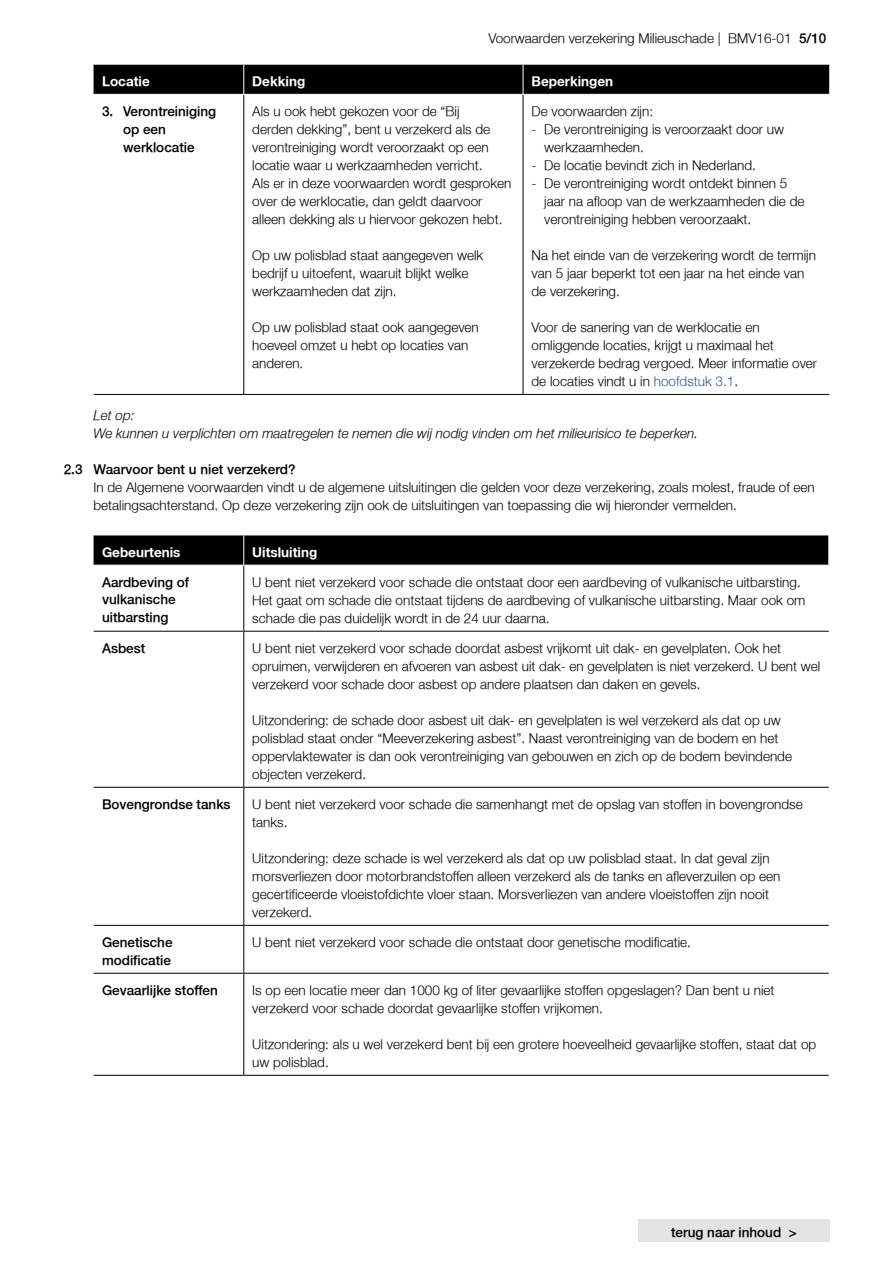
<style>
.page{position:relative;width:893px;height:1263px;background:#fff}
.page>*{position:absolute;margin:0;border:0;box-sizing:border-box;transform-origin:0 0}
.t1{font:300 13.5px/18px "Fortis Helvetica";color:#000}
.t2{font:300 13.5px/18px "Fortis Helvetica";color:#000}
.t3{font:italic 300 13.5px/18px "Fortis Helvetica";color:#000}
.t4{font:700 13.5px "Fortis Helvetica";color:#fff}
.s1{font-style:inherit}
.s2{color:#275b9b}
</style>
<div class="page">
<div style="left:638px;top:1219px;width:192px;height:23px;background:#e3e3e3"></div>
<hr style="left:243px;top:95px;width:1px;height:299px;background:#000">
<hr style="left:523px;top:95px;width:1px;height:299px;background:#000">
<hr style="left:94px;top:394px;width:150px;height:1px;background:#000">
<hr style="left:244px;top:394px;width:279px;height:1px;background:#000">
<hr style="left:523px;top:394px;width:306px;height:1px;background:#000">
<svg style="left:94px;top:64px;width:735px;height:30px;background:#070707"></svg>
<div style="left:94px;top:536px;width:734px;height:29px;background:#000"></div>
<hr style="left:243px;top:565px;width:1px;height:66px;background:#000">
<hr style="left:243px;top:632px;width:1px;height:155px;background:#000">
<hr style="left:243px;top:788px;width:1px;height:137px;background:#000">
<hr style="left:243px;top:926px;width:1px;height:47px;background:#000">
<hr style="left:243px;top:973px;width:1px;height:102px;background:#000">
<hr style="left:94px;top:631px;width:150px;height:1px;background:#000">
<hr style="left:94px;top:787px;width:150px;height:1px;background:#000">
<hr style="left:94px;top:925px;width:150px;height:1px;background:#000">
<hr style="left:94px;top:973px;width:150px;height:1px;background:#000">
<hr style="left:94px;top:1075px;width:150px;height:1px;background:#000">
<hr style="left:244px;top:631px;width:585px;height:1px;background:#000">
<hr style="left:244px;top:787px;width:585px;height:1px;background:#000">
<hr style="left:244px;top:925px;width:585px;height:1px;background:#000">
<hr style="left:244px;top:973px;width:585px;height:1px;background:#000">
<hr style="left:244px;top:1075px;width:585px;height:1px;background:#000">
<hr style="left:243px;top:535px;width:1px;height:30px;background:#fff">
<hr style="left:94px;top:565px;width:150px;height:1px;background:#fff">
<p class="t1" style="left:488px;top:29px;width:339px">Voorwaarden verzekering Milieuschade | BMV16-01 <span class="s1">5/10</span></p>
<p class="t4" style="left:102px;top:73px;width:49px">Locatie</p>
<p class="t4" style="left:252px;top:73px;width:54px">Dekking</p>
<p class="t4" style="left:531px;top:73px;width:83px">Beperkingen</p>
<p class="t2" style="left:123px;top:103px;width:95px;text-indent:-21px">3. Verontreiniging op een werklocatie</p>
<p class="t1" style="left:252px;top:102px;width:261px">Als u ook hebt gekozen voor de “Bij<br>derden dekking”, bent u verzekerd als de verontreiniging wordt veroorzaakt op een locatie waar u werkzaamheden verricht.<br>Als er in deze voorwaarden wordt gesproken over de werklocatie, dan geldt daarvoor alleen dekking als u hiervoor gekozen hebt.</p>
<p class="t1" style="left:252px;top:246px;width:233px">Op uw polisblad staat aangegeven welk bedrijf u uitoefent, waaruit blijkt welke werkzaamheden dat zijn.</p>
<p class="t1" style="left:252px;top:318px;width:228px">Op uw polisblad staat ook aangegeven hoeveel omzet u hebt op locaties van anderen.</p>
<p class="t1" style="left:531px;top:102px;width:123px">De voorwaarden zijn:</p>
<p class="t1" style="left:544px;top:120px;width:241px;text-indent:-13px">- De verontreiniging is veroorzaakt door uw werkzaamheden.</p>
<p class="t1" style="left:531px;top:156px;width:226px">- De locatie bevindt zich in Nederland.</p>
<p class="t1" style="left:544px;top:174px;width:262px;text-indent:-13px">- De verontreiniging wordt ontdekt binnen 5 jaar na afloop van de werkzaamheden die de verontreiniging hebben veroorzaakt.</p>
<p class="t1" style="left:531px;top:246px;width:286px">Na het einde van de verzekering wordt de termijn van 5 jaar beperkt tot een jaar na het einde van de verzekering.</p>
<p class="t1" style="left:531px;top:318px;width:287px">Voor de sanering van de werklocatie en omliggende locaties, krijgt u maximaal het verzekerde bedrag vergoed. Meer informatie over de locaties vindt u in <span class="s2">hoofdstuk 3.1</span>.</p>
<p class="t3" style="left:94px;top:407px;width:606px">Let op:<br>We kunnen u verplichten om maatregelen te nemen die wij nodig vinden om het milieurisico te beperken.</p>
<p class="t2" style="left:64px;top:461px;width:233px">2.3 Waarvoor bent u niet verzekerd?</p>
<p class="t1" style="left:94px;top:479px;width:723px">In de Algemene voorwaarden vindt u de algemene uitsluitingen die gelden voor deze verzekering, zoals molest, fraude of een betalingsachterstand. Op deze verzekering zijn ook de uitsluitingen van toepassing die wij hieronder vermelden.</p>
<p class="t4" style="left:102px;top:543px;width:80px">Gebeurtenis</p>
<p class="t4" style="left:252px;top:543px;width:66px">Uitsluiting</p>
<p class="t2" style="left:102px;top:573px;width:89px">Aardbeving of vulkanische uitbarsting</p>
<p class="t1" style="left:252px;top:573px;width:555px">U bent niet verzekerd voor schade die ontstaat door een aardbeving of vulkanische uitbarsting.<br>Het gaat om schade die ontstaat tijdens de aardbeving of vulkanische uitbarsting. Maar ook om schade die pas duidelijk wordt in de 24 uur daarna.</p>
<p class="t2" style="left:102px;top:639px;width:45px">Asbest</p>
<p class="t1" style="left:252px;top:639px;width:569px">U bent niet verzekerd voor schade doordat asbest vrijkomt uit dak- en gevelplaten. Ook het opruimen, verwijderen en afvoeren van asbest uit dak- en gevelplaten is niet verzekerd. U bent wel verzekerd voor schade door asbest op andere plaatsen dan daken en gevels.</p>
<p class="t1" style="left:252px;top:711px;width:541px">Uitzondering: de schade door asbest uit dak- en gevelplaten is wel verzekerd als dat op uw polisblad staat onder “Meeverzekering asbest”. Naast verontreiniging van de bodem en het oppervlaktewater is dan ook verontreiniging van gebouwen en zich op de bodem bevindende objecten verzekerd.</p>
<p class="t2" style="left:102px;top:795px;width:130px">Bovengrondse tanks</p>
<p class="t1" style="left:252px;top:795px;width:552px">U bent niet verzekerd voor schade die samenhangt met de opslag van stoffen in bovengrondse tanks.</p>
<p class="t1" style="left:252px;top:849px;width:530px">Uitzondering: deze schade is wel verzekerd als dat op uw polisblad staat. In dat geval zijn morsverliezen door motorbrandstoffen alleen verzekerd als de tanks en afleverzuilen op een gecertificeerde vloeistofdichte vloer staan. Morsverliezen van andere vloeistoffen zijn nooit verzekerd.</p>
<p class="t2" style="left:102px;top:933px;width:72px">Genetische modificatie</p>
<p class="t1" style="left:252px;top:933px;width:440px">U bent niet verzekerd voor schade die ontstaat door genetische modificatie.</p>
<p class="t2" style="left:102px;top:981px;width:117px">Gevaarlijke stoffen</p>
<p class="t1" style="left:252px;top:981px;width:524px">Is op een locatie meer dan 1000 kg of liter gevaarlijke stoffen opgeslagen? Dan bent u niet verzekerd voor schade doordat gevaarlijke stoffen vrijkomen.</p>
<p class="t1" style="left:252px;top:1035px;width:565px">Uitzondering: als u wel verzekerd bent bij een grotere hoeveelheid gevaarlijke stoffen, staat dat op uw polisblad.</p>
<p class="t2" style="left:671px;top:1224px;width:127px">terug naar inhoud &gt;</p>
</div>
